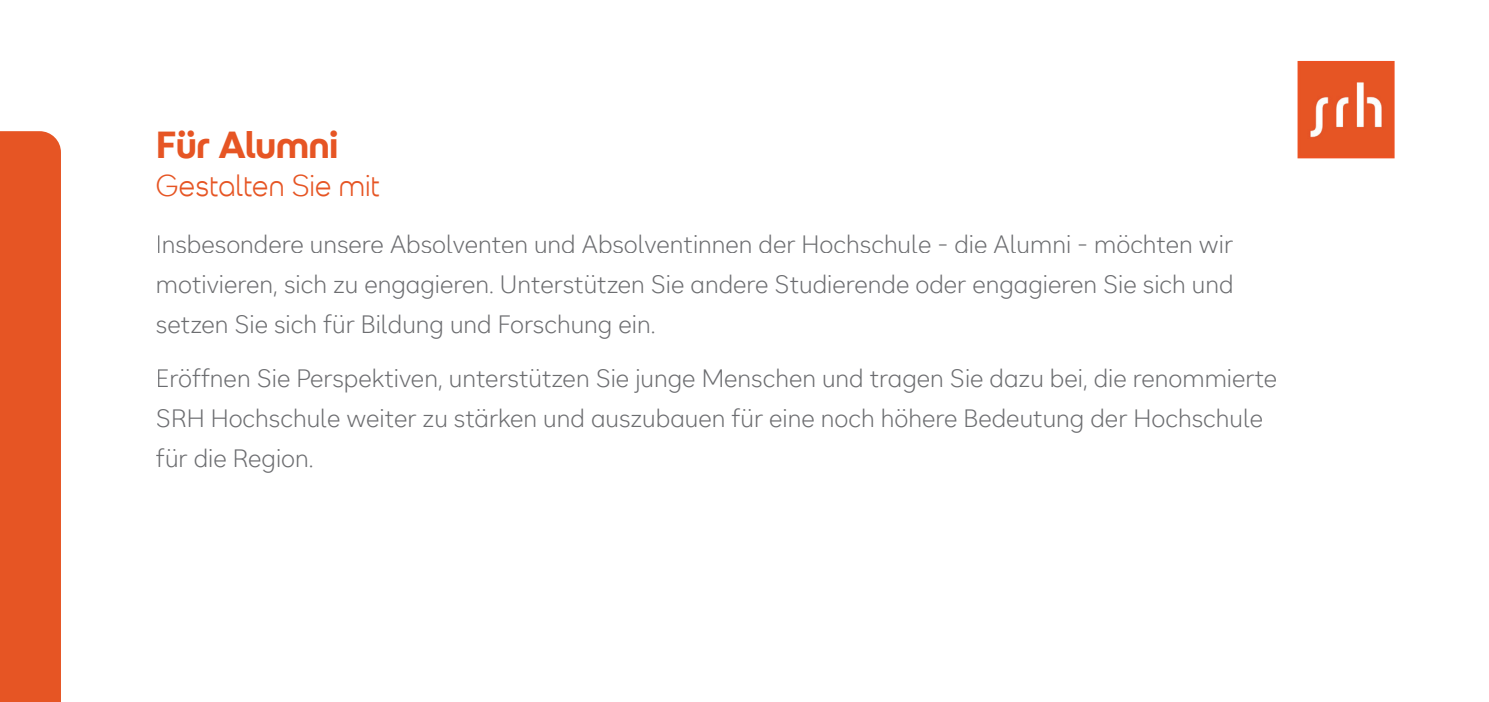
<style>
.page{position:relative;width:1489px;height:702px;background:#fff}
.page>*{position:absolute;margin:0;border:0;box-sizing:border-box;transform-origin:0 0}
.t1{font:700 37.5px "SRH Headline";color:#e65524}
.t2{font:300 30px "SRH Headline";color:#e65524}
.t3{font:300 25px/40px "SRH Text";color:#6c6d70;text-align:justify}
</style>
<div class="page">
<div style="left:0;top:131px;width:61px;height:571px;background:#e65524"></div>
<svg style="left:1297px;top:61px;width:97px;height:97px;background:#e8673c"></svg>
<h1 class="t1" style="left:156px;top:123px;width:184px">Für Alumni</h1>
<p class="t2" style="left:156px;top:169px;width:225px">Gestalten Sie mit</p>
<p class="t3" style="left:156px;top:224px;width:1079px">Insbesondere unsere Absolventen und Absolventinnen der Hochschule - die Alumni - möchten wir motivieren, sich zu engagieren. Unterstützen Sie andere Studierende oder engagieren Sie sich und setzen Sie sich für Bildung und Forschung ein.</p>
<p class="t3" style="left:156px;top:358px;width:1122px;text-align:left">Eröffnen Sie Perspektiven, unterstützen Sie junge Menschen und tragen Sie dazu bei, die renommierte<br>SRH Hochschule weiter zu stärken und auszubauen für eine noch höhere Bedeutung der Hochschule für die Region.</p>
</div>
